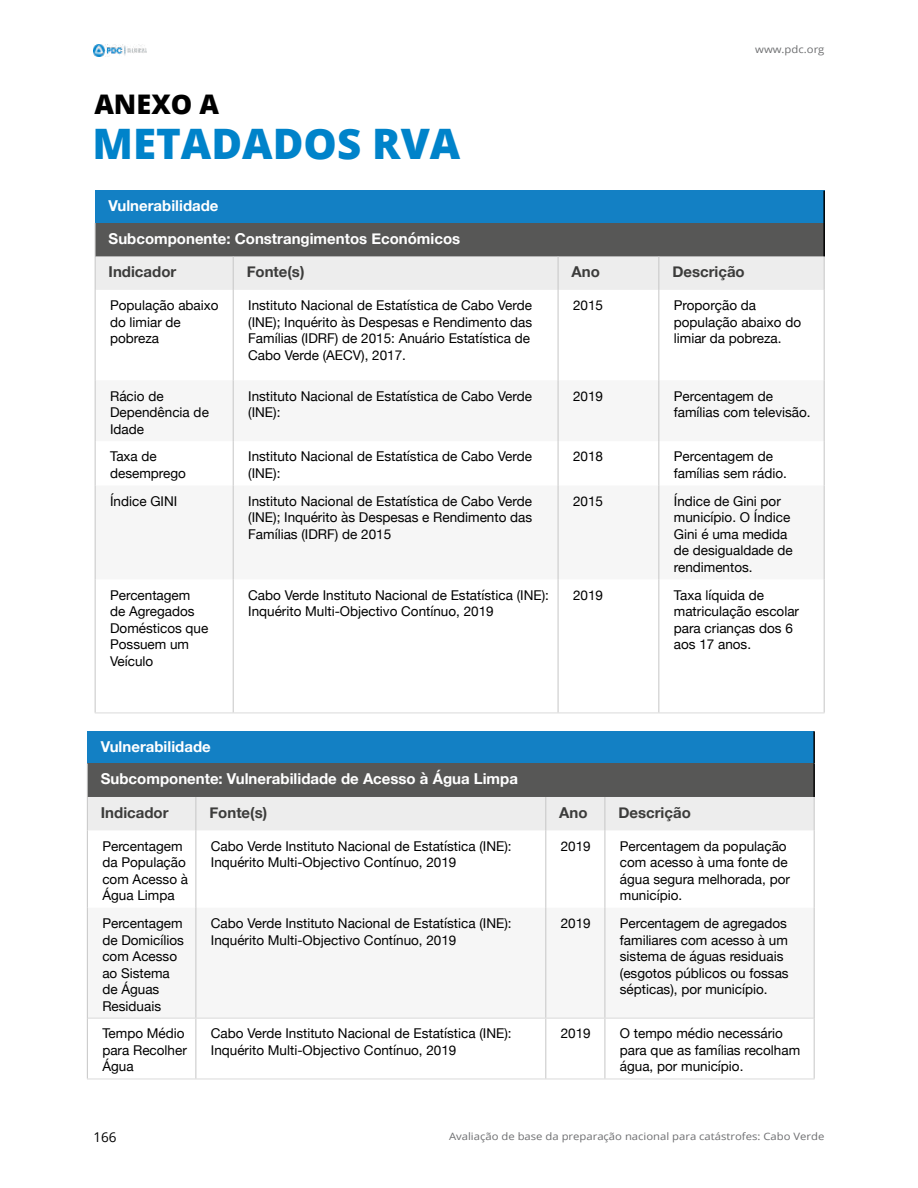
<style>
.page{position:relative;width:918px;height:1188px;background:#fff}
.page>*{position:absolute;margin:0;border:0;box-sizing:border-box;transform-origin:0 0}
.t1{font:800 42px "Open Sans";color:#0083ca}
.t2{font:800 27px "Open Sans";color:#000}
.t3{font:700 15px/32.2px "Helvetica Neue";color:#fff}
.t4{font:700 15px "Helvetica Neue";color:#3c3c3b}
.t5{font:13.5px/16.5px "Helvetica Neue";color:#000}
.t6{font:13.5px "Open Sans";color:#000}
.t7{font:10.2px "Open Sans";color:#6e6f71;scale:1.11 1}
</style>
<div class="page">
<img style="left:94px;top:44px;width:53px;height:12px">
<div style="left:95px;top:191px;width:729px;height:32px;background:#1380c4"></div>
<div style="left:95px;top:223px;width:729px;height:33px;background:#575756"></div>
<div style="left:96px;top:256px;width:728px;height:34px;background:#ededed"></div>
<svg style="left:232px;top:380px;width:592px;height:199px;fill:#f6f6f6"></svg>
<hr style="left:823px;top:191px;width:2px;height:32px;background:#000">
<hr style="left:823px;top:223px;width:2px;height:33px;background:#000">
<hr style="left:95px;top:223px;width:1px;height:33px;background:#c6c6c6">
<hr style="left:95px;top:256px;width:1px;height:34px;background:#c6c6c6">
<hr style="left:233px;top:256px;width:1px;height:34px;background:#c6c6c6">
<hr style="left:558px;top:256px;width:1px;height:34px;background:#c6c6c6">
<hr style="left:658px;top:256px;width:1px;height:34px;background:#c6c6c6">
<hr style="left:824px;top:256px;width:1px;height:34px;background:#c6c6c6">
<hr style="left:95px;top:290px;width:1px;height:90px;background:#c6c6c6">
<hr style="left:233px;top:290px;width:1px;height:90px;background:#c6c6c6">
<hr style="left:558px;top:290px;width:1px;height:90px;background:#c6c6c6">
<hr style="left:658px;top:290px;width:1px;height:90px;background:#c6c6c6">
<hr style="left:824px;top:290px;width:1px;height:90px;background:#c6c6c6">
<hr style="left:95px;top:380px;width:1px;height:61px;background:#c6c6c6">
<hr style="left:233px;top:380px;width:1px;height:61px;background:#c6c6c6">
<hr style="left:558px;top:380px;width:1px;height:61px;background:#c6c6c6">
<hr style="left:658px;top:380px;width:1px;height:61px;background:#c6c6c6">
<hr style="left:824px;top:380px;width:1px;height:61px;background:#c6c6c6">
<hr style="left:95px;top:441px;width:1px;height:45px;background:#c6c6c6">
<hr style="left:233px;top:441px;width:1px;height:45px;background:#c6c6c6">
<hr style="left:558px;top:441px;width:1px;height:45px;background:#c6c6c6">
<hr style="left:658px;top:441px;width:1px;height:45px;background:#c6c6c6">
<hr style="left:824px;top:441px;width:1px;height:45px;background:#c6c6c6">
<hr style="left:95px;top:486px;width:1px;height:93px;background:#c6c6c6">
<hr style="left:233px;top:486px;width:1px;height:93px;background:#c6c6c6">
<hr style="left:558px;top:486px;width:1px;height:93px;background:#c6c6c6">
<hr style="left:658px;top:486px;width:1px;height:93px;background:#c6c6c6">
<hr style="left:824px;top:486px;width:1px;height:93px;background:#c6c6c6">
<hr style="left:95px;top:579px;width:1px;height:134px;background:#c6c6c6">
<hr style="left:233px;top:579px;width:1px;height:134px;background:#c6c6c6">
<hr style="left:558px;top:579px;width:1px;height:134px;background:#c6c6c6">
<hr style="left:658px;top:579px;width:1px;height:134px;background:#c6c6c6">
<hr style="left:824px;top:579px;width:1px;height:134px;background:#c6c6c6">
<hr style="left:95px;top:713px;width:138px;height:1px;background:#dadada">
<hr style="left:233px;top:713px;width:325px;height:1px;background:#dadada">
<hr style="left:558px;top:713px;width:101px;height:1px;background:#dadada">
<hr style="left:659px;top:713px;width:166px;height:1px;background:#dadada">
<div style="left:87px;top:731px;width:727px;height:33px;background:#1380c4"></div>
<div style="left:87px;top:764px;width:727px;height:33px;background:#575756"></div>
<div style="left:88px;top:797px;width:726px;height:33px;background:#ededed"></div>
<div style="left:88px;top:908px;width:726px;height:110px;background:#f6f6f6"></div>
<hr style="left:813px;top:731px;width:2px;height:33px;background:#000">
<hr style="left:813px;top:764px;width:2px;height:33px;background:#000">
<hr style="left:87px;top:764px;width:1px;height:33px;background:#c6c6c6">
<hr style="left:87px;top:797px;width:1px;height:33px;background:#c6c6c6">
<hr style="left:196px;top:797px;width:1px;height:33px;background:#c6c6c6">
<hr style="left:545px;top:797px;width:1px;height:33px;background:#c6c6c6">
<hr style="left:605px;top:797px;width:1px;height:33px;background:#c6c6c6">
<hr style="left:814px;top:797px;width:1px;height:33px;background:#c6c6c6">
<hr style="left:87px;top:830px;width:1px;height:78px;background:#c6c6c6">
<hr style="left:196px;top:830px;width:1px;height:78px;background:#c6c6c6">
<hr style="left:545px;top:830px;width:1px;height:78px;background:#c6c6c6">
<hr style="left:605px;top:830px;width:1px;height:78px;background:#c6c6c6">
<hr style="left:814px;top:830px;width:1px;height:78px;background:#c6c6c6">
<hr style="left:87px;top:908px;width:1px;height:110px;background:#c6c6c6">
<hr style="left:196px;top:908px;width:1px;height:110px;background:#c6c6c6">
<hr style="left:545px;top:908px;width:1px;height:110px;background:#c6c6c6">
<hr style="left:605px;top:908px;width:1px;height:110px;background:#c6c6c6">
<hr style="left:814px;top:908px;width:1px;height:110px;background:#c6c6c6">
<hr style="left:87px;top:1018px;width:1px;height:61px;background:#c6c6c6">
<hr style="left:196px;top:1019px;width:1px;height:60px;background:#c6c6c6">
<hr style="left:545px;top:1019px;width:1px;height:60px;background:#c6c6c6">
<hr style="left:605px;top:1019px;width:1px;height:60px;background:#c6c6c6">
<hr style="left:814px;top:1018px;width:1px;height:61px;background:#c6c6c6">
<hr style="left:88px;top:1018px;width:108px;height:1px;background:#dadada">
<hr style="left:196px;top:1018px;width:350px;height:1px;background:#dadada">
<hr style="left:546px;top:1018px;width:59px;height:1px;background:#dadada">
<hr style="left:605px;top:1018px;width:209px;height:1px;background:#dadada">
<hr style="left:87px;top:1079px;width:109px;height:1px;background:#dadada">
<hr style="left:196px;top:1079px;width:350px;height:1px;background:#dadada">
<hr style="left:546px;top:1079px;width:59px;height:1px;background:#dadada">
<hr style="left:605px;top:1079px;width:210px;height:1px;background:#dadada">
<h2 class="t2" style="left:94px;top:84px;width:126px">ANEXO A</h2>
<h1 class="t1" style="left:92px;top:112px;width:369px">METADADOS RVA</h1>
<p class="t7" style="left:755px;top:42px;width:64px">www.pdc.org</p>
<p class="t3" style="left:109px;top:190px;width:353px">Vulnerabilidade<br>Subcomponente: Constrangimentos Económicos</p>
<p class="t4" style="left:109px;top:260px;width:69px">Indicador</p>
<p class="t4" style="left:247px;top:260px;width:59px">Fonte(s)</p>
<p class="t4" style="left:572px;top:260px;width:30px">Ano</p>
<p class="t4" style="left:672px;top:260px;width:74px">Descrição</p>
<p class="t5" style="left:110px;top:298px;width:110px">População abaixo do limiar de pobreza</p>
<p class="t5" style="left:248px;top:298px;width:286px">Instituto Nacional de Estatística de Cabo Verde (INE); Inquérito às Despesas e Rendimento das Famílias (IDRF) de 2015: Anuário Estatística de Cabo Verde (AECV), 2017.</p>
<p class="t5" style="left:573px;top:298px;width:32px">2015</p>
<p class="t5" style="left:674px;top:298px;width:129px">Proporção da população abaixo do limiar da pobreza.</p>
<p class="t5" style="left:110px;top:388px;width:100px">Rácio de<br>Dependência de<br>Idade</p>
<p class="t5" style="left:248px;top:388px;width:285px">Instituto Nacional de Estatística de Cabo Verde (INE):</p>
<p class="t5" style="left:573px;top:388px;width:32px">2019</p>
<p class="t5" style="left:674px;top:388px;width:138px">Percentagem de famílias com televisão.</p>
<p class="t5" style="left:110px;top:449px;width:77px">Taxa de desemprego</p>
<p class="t5" style="left:248px;top:449px;width:285px">Instituto Nacional de Estatística de Cabo Verde (INE):</p>
<p class="t5" style="left:573px;top:449px;width:32px">2018</p>
<p class="t5" style="left:674px;top:449px;width:115px">Percentagem de famílias sem rádio.</p>
<p class="t5" style="left:110px;top:494px;width:69px">Índice GINI</p>
<p class="t5" style="left:248px;top:494px;width:286px;text-align:justify">Instituto Nacional de Estatística de Cabo Verde (INE); Inquérito às Despesas e Rendimento das Famílias (IDRF) de 2015</p>
<p class="t5" style="left:573px;top:494px;width:32px">2015</p>
<p class="t5" style="left:674px;top:494px;width:121px">Índice de Gini por município. O Índice<br>Gini é uma medida de desigualdade de rendimentos.</p>
<p class="t5" style="left:110px;top:587px;width:100px">Percentagem de Agregados<br>Domésticos que<br>Possuem um<br>Veículo</p>
<p class="t5" style="left:248px;top:587px;width:302px">Cabo Verde Instituto Nacional de Estatística (INE):<br>Inquérito Multi-Objectivo Contínuo, 2019</p>
<p class="t5" style="left:573px;top:587px;width:32px">2019</p>
<p class="t5" style="left:674px;top:587px;width:127px">Taxa líquida de matriculação escolar para crianças dos 6 aos 17 anos.</p>
<p class="t3" style="left:101px;top:731px;width:419px">Vulnerabilidade<br>Subcomponente: Vulnerabilidade de Acesso à Água Limpa</p>
<p class="t4" style="left:101px;top:801px;width:69px">Indicador</p>
<p class="t4" style="left:209px;top:801px;width:59px">Fonte(s)</p>
<p class="t4" style="left:559px;top:801px;width:30px">Ano</p>
<p class="t4" style="left:618px;top:801px;width:74px">Descrição</p>
<p class="t5" style="left:102px;top:839px;width:87px">Percentagem da População com Acesso à<br>Água Limpa</p>
<p class="t5" style="left:211px;top:838px;width:302px">Cabo Verde Instituto Nacional de Estatística (INE):<br>Inquérito Multi-Objectivo Contínuo, 2019</p>
<p class="t5" style="left:561px;top:838px;width:32px">2019</p>
<p class="t5" style="left:620px;top:838px;width:172px">Percentagem da população com acesso à uma fonte de água segura melhorada, por município.</p>
<p class="t5" style="left:102px;top:916px;width:83px">Percentagem de Domicílios com Acesso ao Sistema de Águas<br>Residuais</p>
<p class="t5" style="left:211px;top:916px;width:302px">Cabo Verde Instituto Nacional de Estatística (INE):<br>Inquérito Multi-Objectivo Contínuo, 2019</p>
<p class="t5" style="left:561px;top:916px;width:32px">2019</p>
<p class="t5" style="left:620px;top:916px;width:170px">Percentagem de agregados familiares com acesso à um sistema de águas residuais (esgotos públicos ou fossas sépticas), por município.</p>
<p class="t5" style="left:102px;top:1026px;width:86px">Tempo Médio para Recolher<br>Água</p>
<p class="t5" style="left:211px;top:1026px;width:302px">Cabo Verde Instituto Nacional de Estatística (INE):<br>Inquérito Multi-Objectivo Contínuo, 2019</p>
<p class="t5" style="left:561px;top:1026px;width:32px">2019</p>
<p class="t5" style="left:620px;top:1026px;width:182px">O tempo médio necessário para que as famílias recolham água, por município.</p>
<p class="t6" style="left:94px;top:1128px;width:25px">166</p>
<p class="t7" style="left:449px;top:1130px;width:340px">Avaliação de base da preparação nacional para catástrofes: Cabo Verde</p>
</div>
